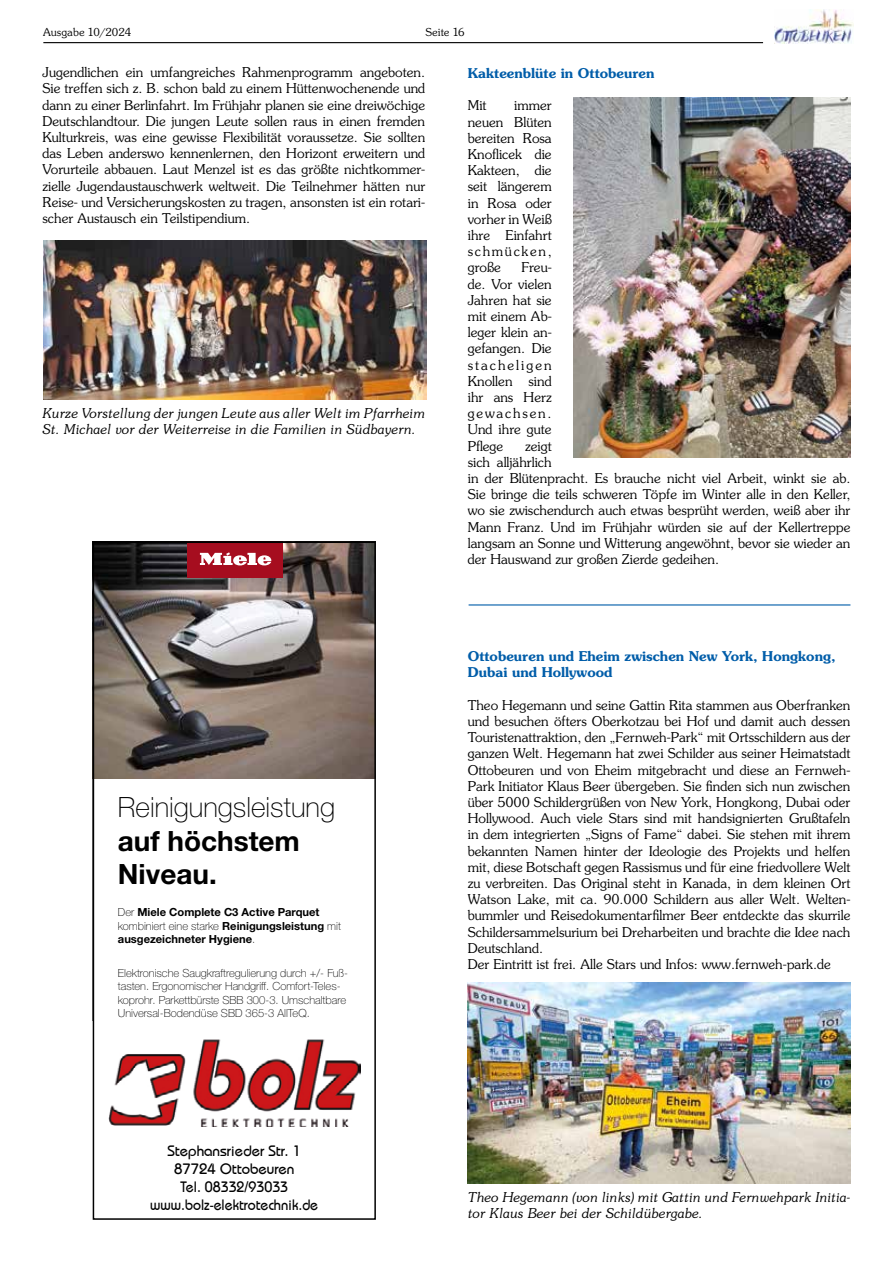
<style>
.page{position:relative;width:893px;height:1263px;background:#fff}
.page>*{position:absolute;margin:0;border:0;box-sizing:border-box;transform-origin:0 0}
.t1{font:100 27.9px "Helvetica Neue LTW1 G";color:#000}
.t2{font:700 27.9px/33.6px "Helvetica Neue LTW1 G";color:#000}
.t3{font:15px/18px "Bahamas Plain";color:#000;text-align:center}
.t4{font:300 13.5px/16.2px "Souvenir Std";color:#000;text-align:justify}
.t5{font:italic 300 13.5px/16.2px "Souvenir Std";color:#000}
.t6{font:600 13.5px/16.2px "Souvenir Std";color:#005da9}
.t7{font:300 12px "Souvenir EF";color:#000}
.t8{font:100 11.25px/13.4px "Helvetica Neue LTW1 G";color:#000}
.t9{font:700 11.25px/13.4px "Helvetica Neue LTW1 G";color:#000}
.s1{font-weight:100}
</style>
<div class="page">
<img style="left:774px;top:10px;width:79px;height:33px">
<hr style="left:43px;top:42px;width:720px;height:1px;background:#000">
<img style="left:43px;top:240px;width:383px;height:159px">
<svg style="left:96px;top:544px;width:277px;height:235px;background:#796965"></svg>
<img style="left:109px;top:1039px;width:252px;height:88px">
<div style="left:93px;top:541px;width:283px;height:679px;border:2px solid #000"></div>
<img style="left:573px;top:98px;width:277px;height:360px">
<img style="left:468px;top:982px;width:382px;height:201px">
<hr style="left:469px;top:604px;width:381px;height:1px;background:#005da9">
<p class="t7" style="left:43px;top:25px;width:90px">Ausgabe 10/2024</p>
<p class="t7" style="left:426px;top:25px;width:40px">Seite 16</p>
<p class="t4" style="left:43px;top:64px;width:384px">Jugendlichen ein umfangreiches Rahmenprogramm angeboten.<br>Sie treffen sich z. B. schon bald zu einem Hüttenwochenende und dann zu einer Berlinfahrt. Im Frühjahr planen sie eine dreiwöchige Deutschlandtour. Die jungen Leute sollen raus in einen fremden Kulturkreis, was eine gewisse Flexibilität voraussetze. Sie sollten das Leben anderswo kennenlernen, den Horizont erweitern und Vorurteile abbauen. Laut Menzel ist es das größte nichtkommer&shy;zielle Jugendaustauschwerk weltweit. Die Teilnehmer hätten nur Reise- und Versicherungskosten zu tragen, ansonsten ist ein rotari&shy;scher Austausch ein Teilstipendium.</p>
<p class="t6" style="left:468px;top:65px;width:188px">Kakteenblüte in Ottobeuren</p>
<p class="t4" style="left:468px;top:97px;width:20px">Mit</p>
<p class="t4" style="left:468px;top:97px;width:85px;text-indent:46px">immer neuen Blüten bereiten Rosa Knoflicek die Kakteen, die seit längerem in Rosa oder vorher in Weiß ihre Einfahrt schmücken, große</p>
<p class="t4" style="left:468px;top:259px;width:85px;text-indent:54px">Freu&shy;de. Vor vielen Jahren hat sie mit einem Ab&shy;leger klein an&shy;gefangen. Die stacheligen Knollen sind ihr ans Herz gewachsen.<br>Und ihre gute Pflege</p>
<p class="t5" style="left:43px;top:405px;width:384px">Kurze Vorstellung der jungen Leute aus aller Welt im Pfarrheim<br>St. Michael vor der Weiterreise in die Familien in Südbayern.</p>
<p class="t4" style="left:468px;top:438px;width:384px;text-align:left;text-indent:57px">zeigt<br>sich alljährlich<br>in der Blütenpracht. Es brauche nicht viel Arbeit, winkt sie ab.<br>Sie bringe die teils schweren Töpfe im Winter alle in den Keller, wo sie zwischendurch auch etwas besprüht werden, weiß aber ihr Mann Franz. Und im Frühjahr würden sie auf der Kellertreppe langsam an Sonne und Witterung angewöhnt, bevor sie wieder an der Hauswand zur großen Zierde gedeihen.</p>
<h1 class="t1" style="left:118px;top:791px;width:219px">Reinigungsleistung</h1>
<h1 class="t2" style="left:118px;top:824px;width:184px">auf höchstem<br>Niveau.</h1>
<p class="t9" style="left:118px;top:905px;width:225px"><span class="s1">Der</span> Miele Complete C3 Active Parquet <span class="s1">kombiniert eine starke</span> Reinigungsleistung <span class="s1">mit </span>ausgezeichneter Hygiene<span class="s1">.</span></p>
<p class="t8" style="left:118px;top:966px;width:232px">Elektronische Saugkraftregulierung durch +/- Fuß&shy;tasten. Ergonomischer Handgriff. Comfort-Teles&shy;koprohr. Parkettbürste SBB 300-3. Umschaltbare Universal-Bodendüse SBD 365-3 AllTeQ.</p>
<p class="t3" style="left:150px;top:1141px;width:169px">Stephansrieder Str. 1<br>87724 Ottobeuren<br>Tel. 08332/93033 www.bolz-elektrotechnik.de</p>
<p class="t6" style="left:468px;top:648px;width:369px">Ottobeuren und Eheim zwischen New York, Hongkong,<br>Dubai und Hollywood</p>
<p class="t4" style="left:468px;top:697px;width:384px;text-align:left">Theo Hegemann und seine Gattin Rita stammen aus Oberfranken und besuchen öfters Oberkotzau bei Hof und damit auch dessen Touristenattraktion, den „Fernweh-Park“ mit Ortsschildern aus der ganzen Welt. Hegemann hat zwei Schilder aus seiner Heimatstadt Ottobeuren und von Eheim mitgebracht und diese an Fernweh-Park Initiator Klaus Beer übergeben. Sie finden sich nun zwischen über 5000 Schildergrüßen von New York, Hongkong, Dubai oder Hollywood. Auch viele Stars sind mit handsignierten Grußtafeln in dem integrierten „Signs of Fame“ dabei. Sie stehen mit ihrem bekannten Namen hinter der Ideologie des Projekts und helfen mit, diese Botschaft gegen Rassismus und für eine friedvollere Welt zu verbreiten. Das Original steht in Kanada, in dem kleinen Ort Watson Lake, mit ca. 90.000 Schildern aus aller Welt. Welten&shy;bummler und Reisedokumentarfilmer Beer entdeckte das skurrile Schildersammelsurium bei Dreharbeiten und brachte die Idee nach Deutschland.<br>Der Eintritt ist frei. Alle Stars und Infos: www.fernweh-park.de</p>
<p class="t5" style="left:468px;top:1189px;width:384px">Theo Hegemann (von links) mit Gattin und Fernwehpark Initia&shy;tor Klaus Beer bei der Schildübergabe.</p>
</div>
